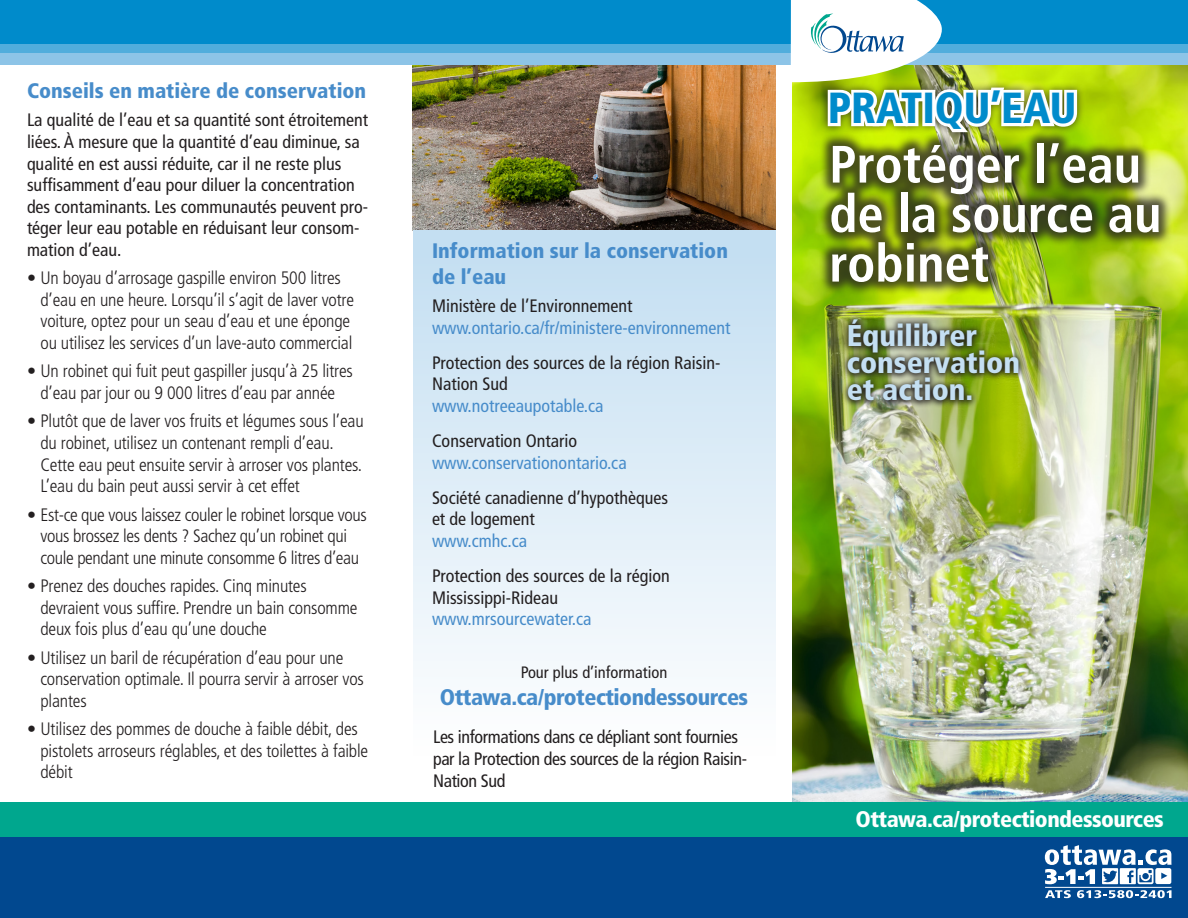
<style>
.page{position:relative;width:1188px;height:918px;background:#fff}
.page>*{position:absolute;margin:0;border:0;box-sizing:border-box;transform-origin:0 0}
.Body{font:700 condensed 52.5px/49.5px "Frutiger LT Std";color:#fff}
.Body-2{font:900 condensed 43.5px "Frutiger LT Std";color:#008bcb}
.Body-3{font:900 condensed 30px/27px "Frutiger LT Std";color:#c4dff2}
.Body-4{font:900 condensed 22.5px "Frutiger LT Std";letter-spacing:-.025em;color:#fff}
.Body-5{font:900 condensed 22.5px "Frutiger LT Std";letter-spacing:-.025em;color:#478cca}
.Sub_head{font:900 condensed 21px/25.2px "Frutiger LT Std";color:#478cca}
.Body_bullet{font:300 condensed 18px/21.6px "Frutiger LT Std";letter-spacing:-.01em;color:#231f20}
.Body-6{font:condensed 18px/21.6px "Frutiger LT Std";color:#231f20}
.Body-7{font:condensed 18px/21.6px "Frutiger LT Std";color:#478cca}
.Body-8{font:condensed 18px/21.6px "Frutiger LT Std";letter-spacing:-.02em;color:#231f20}
.t1{font:condensed 16.5px "Frutiger LT Std";color:#231f20}
.s1{color:#231f20}
.s2{color:#478cca}
</style>
<div class="page">
<img style="left:413px;top:64px;width:363px;height:167px">
<div style="left:413px;top:231px;width:363px;height:525px;background:linear-gradient(to bottom,#c2def1,#fefefe)"></div>
<img style="left:792px;top:64px;width:396px;height:738px">
<div style="left:818px;top:129px;width:354px;height:167px;background:#231f20;opacity:.75"></div>
<img style="left:841px;top:313px;width:185px;height:95px">
<div style="left:0;top:832px;width:1188px;height:29px;background:#01488f"></div>
<div style="left:0;top:854px;width:1188px;height:64px;background:#01488f"></div>
<hr style="left:1045px;top:887px;width:126px;height:1px;background:#fff">
<svg style="left:1045px;top:890px;width:26px;height:8px"></svg>
<svg style="left:1077px;top:890px;width:95px;height:8px"></svg>
<svg style="left:1045px;top:845px;width:127px;height:39px"></svg>
<div style="left:0;top:802px;width:1188px;height:34px;background:#00a78e"></div>
<div style="left:0;top:36px;width:1188px;height:28px;background:#8dc4e7"></div>
<div style="left:0;top:36px;width:1188px;height:17px;background:#51addc"></div>
<div style="left:0;top:0;width:1188px;height:44px;background:#008bcb"></div>
<img style="left:791px;top:0;width:289px;height:138px">
<p class="Sub_head" style="left:27px;top:78px;width:341px">Conseils en matière de conservation</p>
<p class="Body-6" style="left:27px;top:109px;width:343px">La qualité de l’eau et sa quantité sont étroitement liées. À mesure que la quantité d’eau diminue, sa qualité en est aussi réduite, car il ne reste plus suffisamment d’eau pour diluer la concentration des contaminants. Les communautés peuvent pro&shy;téger leur eau potable en réduisant leur consom&shy;mation d’eau.</p>
<p class="Body_bullet" style="left:40px;top:268px;width:315px;text-indent:-14px">• Un boyau d’arrosage gaspille environ 500 litres d’eau en une heure. Lorsqu’il s’agit de laver votre voiture, optez pour un seau d’eau et une éponge ou utilisez les services d’un lave-auto commercial</p>
<p class="Body_bullet" style="left:27px;top:361px;width:327px;text-align:center">• Un robinet qui fuit peut gaspiller jusqu’à 25 litres d’eau par jour ou 9 000 litres d’eau par année</p>
<p class="Body_bullet" style="left:40px;top:411px;width:325px;text-indent:-14px">• Plutôt que de laver vos fruits et légumes sous l’eau du robinet, utilisez un contenant rempli d’eau.<br>Cette eau peut ensuite servir à arroser vos plantes.<br>L’eau du bain peut aussi servir à cet effet</p>
<p class="Body_bullet" style="left:27px;top:504px;width:341px;text-align:center">• Est-ce que vous laissez couler le robinet lorsque vous vous brossez les dents ? Sachez qu’un robinet qui coule pendant une minute consomme 6 litres d’eau</p>
<p class="Body_bullet" style="left:40px;top:575px;width:319px;text-indent:-14px">• Prenez des douches rapides. Cinq minutes devraient vous suffire. Prendre un bain consomme deux fois plus d’eau qu’une douche</p>
<p class="Body_bullet" style="left:40px;top:647px;width:325px;text-indent:-14px">• Utilisez un baril de récupération d’eau pour une conservation optimale. Il pourra servir à arroser vos plantes</p>
<p class="Body_bullet" style="left:40px;top:718px;width:329px;text-indent:-14px">• Utilisez des pommes de douche à faible débit, des pistolets arroseurs réglables, et des toilettes à faible débit</p>
<p class="Sub_head" style="left:432px;top:239px;width:298px">Information sur la conservation de l’eau</p>
<p class="Body-7" style="left:432px;top:295px;width:300px"><span class="s1">Ministère de l’Environnement </span>www.ontario.ca/fr/ministere-environnement</p>
<p class="Body-6" style="left:432px;top:352px;width:290px">Protection des sources de la région Raisin-<br>Nation Sud<br><span class="s2">www.notreeaupotable.ca</span></p>
<p class="Body-7" style="left:432px;top:430px;width:196px"><span class="s1">Conservation Ontario </span>www.conservationontario.ca</p>
<p class="Body-6" style="left:432px;top:487px;width:238px">Société canadienne d’hypothèques et de logement<br><span class="s2">www.cmhc.ca</span></p>
<p class="Body-6" style="left:432px;top:565px;width:239px">Protection des sources de la région<br>Mississippi-Rideau <span class="s2">www.mrsourcewater.ca</span></p>
<p class="t1" style="left:521px;top:662px;width:148px">Pour plus d’information</p>
<p class="Body-5" style="left:440px;top:683px;width:310px">Ottawa.ca/protectiondessources</p>
<p class="Body-8" style="left:433px;top:726px;width:316px">Les informations dans ce dépliant sont fournies par la Protection des sources de la région Raisin-<br>Nation Sud</p>
<p class="Body-2" style="left:828px;top:82px;width:250px">PRATIQU’EAU</p>
<p class="Body" style="left:829px;top:140px;width:334px">Protéger l’eau de la source au robinet</p>
<p class="Body-3" style="left:847px;top:322px;width:175px">Équilibrer conservation et action.</p>
<p class="Body-4" style="left:856px;top:806px;width:310px">Ottawa.ca/protectiondessources</p>
</div>
